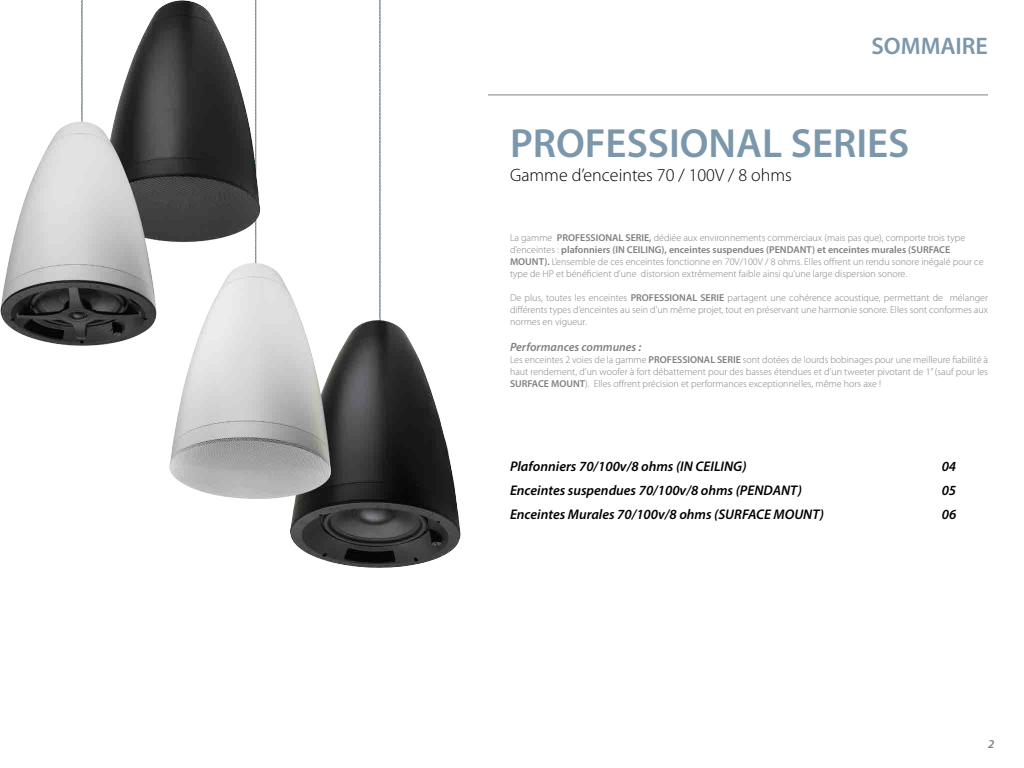
<style>
.page{position:relative;width:1024px;height:768px;background:#fff}
.page>*{position:absolute;margin:0;border:0;box-sizing:border-box;transform-origin:0 0}
.t1{font:600 40.9px "Myriad Pro";color:#7b97ab}
.t2{font:600 24px "Myriad Pro";color:#7b97ab}
.t3{font:300 18px "Myriad Pro";color:#000}
.t4{font:italic 600 14px "Myriad Pro";color:#000}
.t5{font:italic 600 12px "Myriad Pro";color:#808080}
.t6{font:300 10px/12px "Myriad Pro";color:#808080;text-align:justify}
.s1{font-weight:600}
</style>
<div class="page">
<img style="left:0;top:0;width:536px;height:568px">
<hr style="left:488px;top:95px;width:500px;height:1px;background:#000">
<h2 class="t2" style="left:871px;top:31px;width:118px">SOMMAIRE</h2>
<h1 class="t1" style="left:510px;top:117px;width:401px">PROFESSIONAL SERIES</h1>
<h3 class="t3" style="left:510px;top:164px;width:283px">Gamme d’enceintes 70 / 100V / 8 ohms</h3>
<p class="t6" style="left:510px;top:231px;width:475px;text-align:left">La gamme <span class="s1">PROFESSIONAL SERIE,</span> dédiée aux environnements commerciaux (mais pas que), comporte trois type d’enceintes : <span class="s1">plafonniers (IN CEILING), enceintes suspendues (PENDANT) et enceintes murales (SURFACE MOUNT).</span> L’ensemble de ces enceintes fonctionne en 70V/100V / 8 ohms. Elles offrent un rendu sonore inégalé pour ce type de HP et bénéficient d’une distorsion extrêmement faible ainsi qu’une large dispersion sonore.</p>
<p class="t6" style="left:510px;top:291px;width:480px">De plus, toutes les enceintes <span class="s1">PROFESSIONAL SERIE</span> partagent une cohérence acoustique, permettant de mélanger différents types d’enceintes au sein d’un même projet, tout en préservant une harmonie sonore. Elles sont conformes aux normes en vigueur.</p>
<p class="t5" style="left:510px;top:339px;width:133px">Performances communes :</p>
<p class="t6" style="left:510px;top:354px;width:480px">Les enceintes 2 voies de la gamme <span class="s1">PROFESSIONAL SERIE</span> sont dotées de lourds bobinages pour une meilleure fiabilité à haut rendement, d’un woofer à fort débattement pour des basses étendues et d’un tweeter pivotant de 1’’ (sauf pour les <span class="s1">SURFACE MOUNT</span>). Elles offrent précision et performances exceptionnelles, même hors axe !</p>
<h3 class="t4" style="left:510px;top:457px;width:238px">Plafonniers 70/100v/8 ohms (IN CEILING)</h3>
<h3 class="t4" style="left:942px;top:457px;width:16px">04</h3>
<h3 class="t4" style="left:510px;top:481px;width:293px">Enceintes suspendues 70/100v/8 ohms (PENDANT)</h3>
<h3 class="t4" style="left:942px;top:481px;width:16px">05</h3>
<h3 class="t4" style="left:510px;top:505px;width:316px">Enceintes Murales 70/100v/8 ohms (SURFACE MOUNT)</h3>
<h3 class="t4" style="left:942px;top:505px;width:16px">06</h3>
<p class="t5" style="left:988px;top:736px;width:8px">2</p>
</div>
